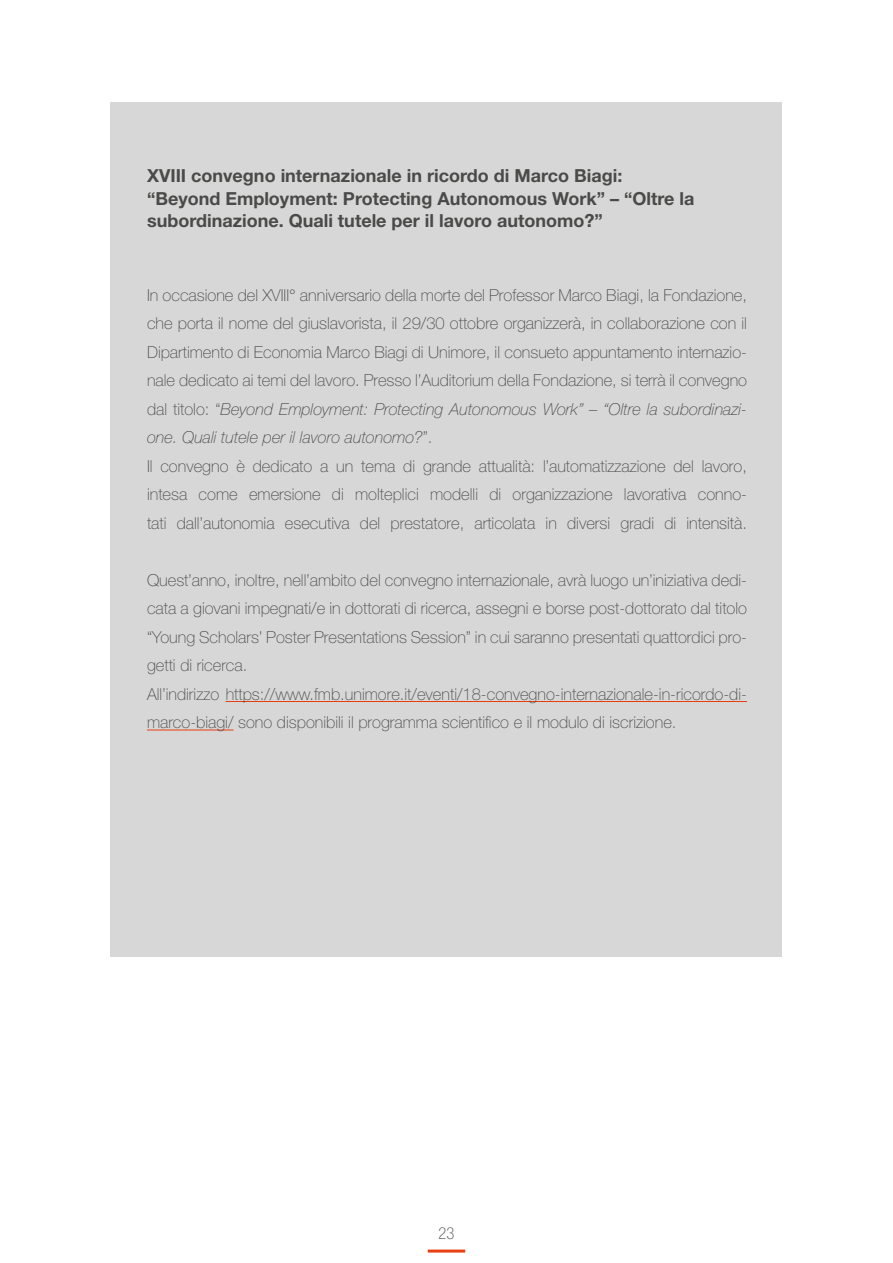
<style>
.page{position:relative;width:893px;height:1263px;background:#fff}
.page>*{position:absolute;margin:0;border:0;box-sizing:border-box;transform-origin:0 0}
.t1{font:700 18px/22.5px "Helvetica Neue LT Std";color:#4a4a49}
.t2{font:100 16.5px/28.5px "Helvetica Neue LT Std";color:#4a4a49}
.t3{font:100 condensed 16.5px "Helvetica Neue LT Std";color:#4a4a49}
.s1{font-style:italic}
</style>
<div class="page">
<hr style="left:428px;top:1249px;width:37px;height:3px;background:#e74011">
<div style="left:111px;top:102px;width:671px;height:854px;background:#d7d7d7"></div>
<hr style="left:226px;top:701px;width:521px;height:1px;background:#e74011">
<hr style="left:147px;top:730px;width:87px;height:1px;background:#e74011">
<p class="t1" style="left:147px;top:164px;width:549px">XVIII convegno internazionale in ricordo di Marco Biagi: “Beyond Employment: Protecting Autonomous Work” – “Oltre la subordinazione. Quali tutele per il lavoro autonomo?”</p>
<p class="t2" style="left:147px;top:281px;width:602px">In occasione del XVIII° anniversario della morte del Professor Marco Biagi, la Fondazione, che porta il nome del giuslavorista, il 29/30 ottobre organizzerà, in collaborazione con il Dipartimento di Economia Marco Biagi di Unimore, il consueto appuntamento internazio&shy;nale dedicato ai temi del lavoro. Presso l’Auditorium della Fondazione, si terrà il convegno dal titolo: “<span class="s1">Beyond Employment: Protecting Autonomous Work” – “Oltre la subordinazi&shy;one. Quali tutele per il lavoro autonomo?</span>”.<br>Il convegno è dedicato a un tema di grande attualità: l’automatizzazione del lavoro, intesa come emersione di molteplici modelli di organizzazione lavorativa conno&shy;tati dall’autonomia esecutiva del prestatore, articolata in diversi gradi di intensità.</p>
<p class="t2" style="left:147px;top:566px;width:602px">Quest’anno, inoltre, nell’ambito del convegno internazionale, avrà luogo un’iniziativa dedi&shy;cata a giovani impegnati/e in dottorati di ricerca, assegni e borse post-dottorato dal titolo “Young Scholars’ Poster Presentations Session” in cui saranno presentati quattordici pro&shy;getti di ricerca.<br>All’indirizzo https://www.fmb.unimore.it/eventi/18-convegno-internazionale-in-ricordo-di&shy;marco-biagi/ sono disponibili il programma scientifico e il modulo di iscrizione.</p>
<p class="t3" style="left:439px;top:1224px;width:17px">23</p>
</div>
